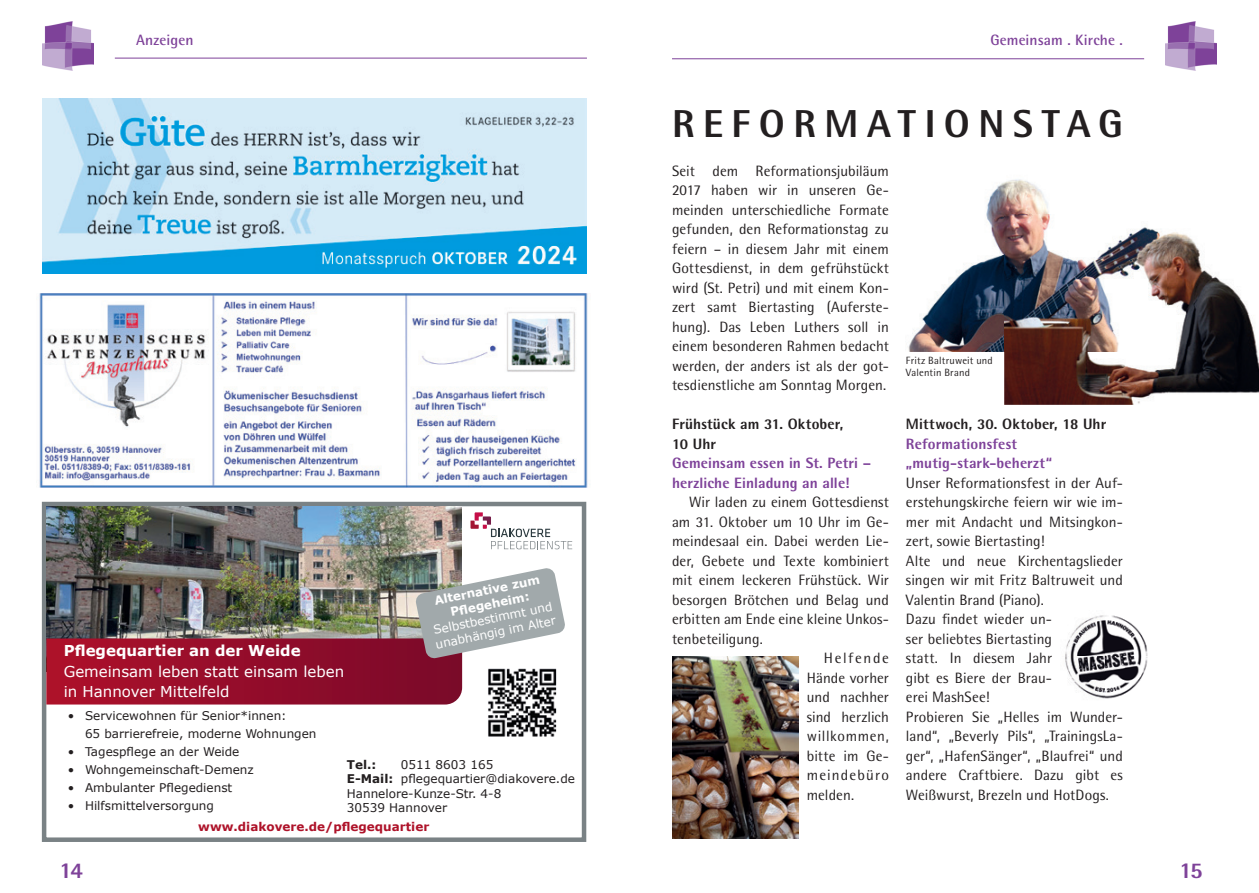
<style>
.page{position:relative;width:1259px;height:893px;background:#fff}
.page>*{position:absolute;margin:0;border:0;box-sizing:border-box;transform-origin:0 0}
.t1{font:800 39px "Rotis Semi Sans Pro";letter-spacing:.215em;color:#231f20}
.t2{font:800 22.5px "Rotis Semi Sans Pro";color:#7e4299}
.t3{font:15px/19.5px "Rotis Semi Sans Pro";letter-spacing:.005em;color:#231f20;text-align:justify}
.t4{font:800 15px/19.5px "Rotis Semi Sans Pro";letter-spacing:.01em;color:#7e4299}
.t5{font:800 15px/19.5px "Rotis Semi Sans Pro";letter-spacing:.01em;color:#231f20}
.t6{font:15px/19.5px "Verdana";color:#fff}
.t7{font:700 15px "Rotis Semi Sans Pro";letter-spacing:.01em;color:#7e4299}
.t8{font:700 15px "Verdana";color:#fff}
.t9{font:15px "Rotis Semi Sans Pro";letter-spacing:.04em;color:#231f20}
.t10{font:15px "Rotis Semi Sans Pro";letter-spacing:.08em;color:#231f20}
.t11{font:15px "Rotis Semi Sans Pro";letter-spacing:.11em;color:#231f20}
.t12{font:12px/14.4px "Verdana";color:#231f20}
.t13{font:12px/14.4px "Verdana";color:#fff}
.t14{font:700 12px "Verdana";color:#ae1229}
.t15{font:700 12px/14.4px "Verdana";color:#fff;text-align:center}
.t16{font:700 12px "Verdana";color:#231f20}
.t17{font:10.5px/12px "Rotis Semi Sans Pro";letter-spacing:.015em;color:#231f20}
.s1{font-weight:700}
</style>
<div class="page">
<hr style="left:115px;top:58px;width:472px;height:1px;background:#7e4299">
<hr style="left:672px;top:58px;width:472px;height:1px;background:#7e4299">
<img style="left:1165px;top:21px;width:51px;height:49px">
<img style="left:43px;top:21px;width:50px;height:49px">
<div style="left:42px;top:502px;width:544px;height:340px;border:4px solid #7a8285"></div>
<img style="left:488px;top:704px;width:69px;height:33px">
<img style="left:46px;top:506px;width:415px;height:61px">
<svg style="left:470px;top:512px;width:102px;height:37px"></svg>
<img style="left:46px;top:567px;width:519px;height:137px">
<img style="left:39px;top:293px;width:549px;height:195px">
<img style="left:986px;top:179px;width:65px;height:77px">
<img style="left:908px;top:256px;width:96px;height:95px">
<img style="left:1004px;top:232px;width:255px;height:173px">
<img style="left:1004px;top:215px;width:162px;height:136px">
<img style="left:1065px;top:615px;width:83px;height:84px">
<img style="left:43px;top:98px;width:544px;height:175px">
<img style="left:672px;top:657px;width:126px;height:182px">
<p class="t7" style="left:136px;top:30px;width:59px">Anzeigen</p>
<p class="t7" style="left:990px;top:30px;width:134px">Gemeinsam . Kirche .</p>
<p class="t8" style="left:64px;top:640px;width:238px">Pflegequartier an der Weide</p>
<p class="t6" style="left:64px;top:662px;width:282px">Gemeinsam leben statt einsam leben in Hannover Mittelfeld</p>
<p class="t15" style="left:433px;top:593px;width:109px;rotate:-11deg">Alternative zum<br>Pfl egeheim:</p>
<p class="t13" style="left:431px;top:623px;width:124px;rotate:-11deg">Selbstbestimmt und unabhängig im Alter</p>
<p class="t12" style="left:85px;top:707px;width:233px;line-height:18px;text-indent:-17px">• Servicewohnen für Senior*innen:<br>65 barrierefreie, moderne Wohnungen</p>
<p class="t12" style="left:68px;top:744px;width:173px">• Tagespflege an der Weide</p>
<p class="t12" style="left:68px;top:762px;width:187px">• Wohngemeinschaft-Demenz</p>
<p class="t12" style="left:68px;top:780px;width:166px">• Ambulanter Pflegedienst</p>
<p class="t12" style="left:68px;top:798px;width:148px">• Hilfsmittelversorgung</p>
<p class="t16" style="left:347px;top:756px;width:31px">Tel.:</p>
<p class="t12" style="left:347px;top:757px;width:230px;text-indent:54px">0511 8603 165<br><span class="s1">E-Mail:</span> pflegequartier@diakovere.de<br>Hannelore-Kunze-Str. 4-8<br>30539 Hannover</p>
<p class="t14" style="left:198px;top:818px;width:232px">www.diakovere.de/pflegequartier</p>
<h1 class="t1" style="left:672px;top:99px;width:452px">REFORMATIONSTAG</h1>
<p class="t3" style="left:672px;top:161px;width:218px">Seit dem Reformationsjubiläum 2017 haben wir in unseren Ge&shy;meinden unterschiedliche Formate gefunden, den Reformationstag zu feiern – in diesem Jahr mit einem Gottesdienst, in dem gefrühstückt wird (St. Petri) und mit einem Kon&shy;zert samt Biertasting (Auferste&shy;hung). Das Leben Luthers soll in einem besonderen Rahmen bedacht werden, der anders ist als der got&shy;tesdienstliche am Sonntag Morgen.</p>
<p class="t5" style="left:672px;top:414px;width:173px">Frühstück am 31. Oktober,<br>10 Uhr</p>
<p class="t4" style="left:672px;top:453px;width:201px">Gemeinsam essen in St. Petri – herzliche Einladung an alle!</p>
<p class="t3" style="left:689px;top:493px;width:201px">Wir laden zu einem Gottesdienst</p>
<p class="t3" style="left:672px;top:512px;width:218px">am 31. Oktober um 10 Uhr im Ge-</p>
<p class="t3" style="left:672px;top:532px;width:218px">meindesaal ein. Dabei werden Lie-</p>
<p class="t3" style="left:672px;top:551px;width:218px">der, Gebete und Texte kombiniert</p>
<p class="t3" style="left:672px;top:571px;width:218px">mit einem leckeren Frühstück. Wir</p>
<p class="t3" style="left:672px;top:590px;width:218px">besorgen Brötchen und Belag und</p>
<p class="t3" style="left:672px;top:610px;width:218px">erbitten am Ende eine kleine Unkos-</p>
<p class="t3" style="left:672px;top:629px;width:92px">tenbeteiligung.</p>
<p class="t11" style="left:824px;top:649px;width:67px">Helfende</p>
<p class="t3" style="left:807px;top:668px;width:84px">Hände vorher</p>
<p class="t3" style="left:807px;top:688px;width:84px">und nachher</p>
<p class="t3" style="left:807px;top:707px;width:84px">sind herzlich</p>
<p class="t9" style="left:807px;top:727px;width:84px">willkommen,</p>
<p class="t3" style="left:807px;top:746px;width:84px">bitte im Ge-</p>
<p class="t10" style="left:807px;top:766px;width:84px">meindebüro</p>
<p class="t3" style="left:807px;top:785px;width:49px">melden.</p>
<p class="t17" style="left:906px;top:355px;width:88px">Fritz Baltruweit und<br>Valentin Brand</p>
<p class="t5" style="left:906px;top:414px;width:202px">Mittwoch, 30. Oktober, 18 Uhr</p>
<p class="t4" style="left:906px;top:434px;width:148px">Reformationsfest „mutig-stark-beherzt“</p>
<p class="t3" style="left:906px;top:473px;width:218px;text-align:left">Unser Reformationsfest in der Auf&shy;erstehungskirche feiern wir wie im&shy;mer mit Andacht und Mitsingkon&shy;zert, sowie Biertasting!<br>Alte und neue Kirchentagslieder singen wir mit Fritz Baltruweit und<br>Valentin Brand (Piano).<br>Dazu findet wieder un-<br>ser beliebtes Biertasting<br>statt. In diesem Jahr<br>gibt es Biere der Brau-<br>erei MashSee!<br>Probieren Sie „Helles im Wunder&shy;land“, „Beverly Pils“, „TrainingsLa&shy;ger“, „HafenSänger“, „Blaufrei“ und andere Craftbiere. Dazu gibt es<br>Weißwurst, Brezeln und HotDogs.</p>
<h2 class="t2" style="left:60px;top:856px;width:25px">14</h2>
<h2 class="t2" style="left:1179px;top:856px;width:25px">15</h2>
</div>
